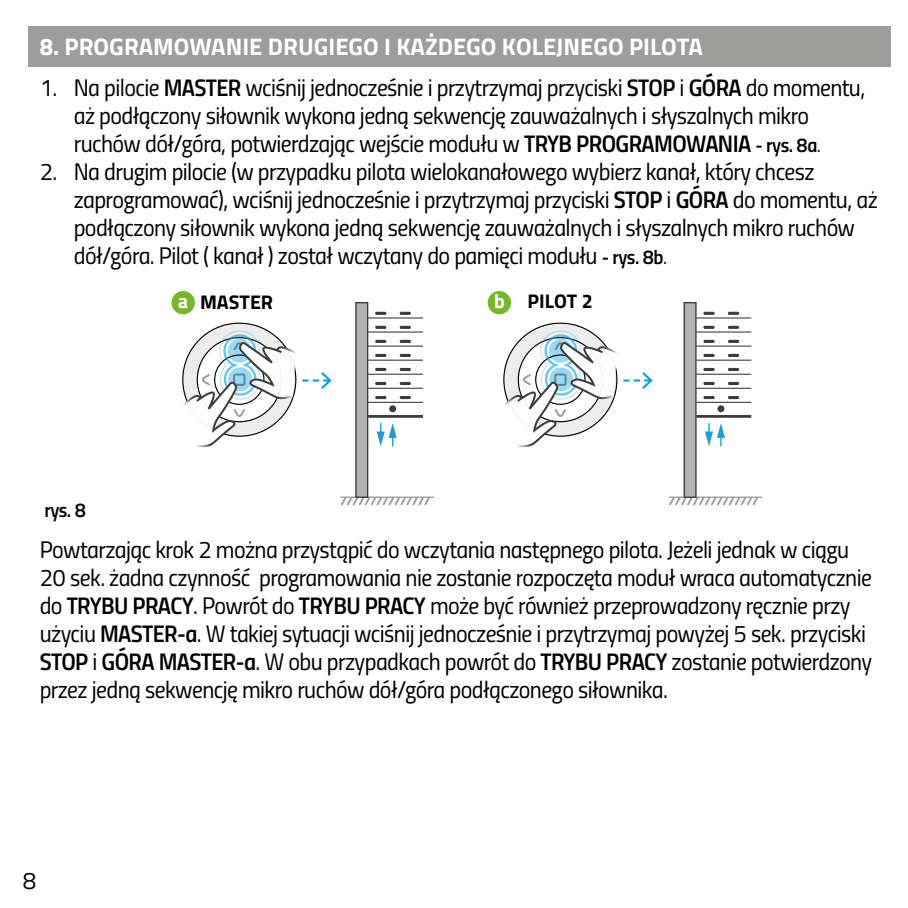
<style>
.page{position:relative;width:908px;height:908px;background:#fff}
.page>*{position:absolute;margin:0;border:0;box-sizing:border-box;transform-origin:0 0}
.t1{font:24px/28px "Titillium Regular Upright";letter-spacing:-.025em;color:#000}
.t2{font:700 24px "Titillium";color:#fff}
.t3{font:20px "Titillium Semibold Upright";color:#000}
.t4{font:700 19.6px "Titillium";color:#000}
.s1{font-family:"Titillium Semibold Upright"}
.s2{font-family:"Titillium Semibold Upright";font-size:20px}
.s3{font-size:20px}
.s4{color:#fff}
</style>
<div class="page">
<div style="left:28px;top:26px;width:862px;height:41px;background:#9d9d9c"></div>
<svg style="left:182px;top:330px;width:149px;height:117px"></svg>
<svg style="left:503px;top:330px;width:149px;height:117px"></svg>
<div style="left:171px;top:291px;width:24px;height:23px;background:#76b82a;border-radius:50%"></div>
<div style="left:487px;top:291px;width:24px;height:23px;background:#76b82a;border-radius:50%"></div>
<hr style="left:340px;top:496px;width:93px;height:1px;background:#9d9d9c">
<svg style="left:340px;top:494px;width:91px;height:12px"></svg>
<svg style="left:399px;top:311px;width:11px;height:4px"></svg>
<svg style="left:375px;top:311px;width:11px;height:4px"></svg>
<svg style="left:399px;top:325px;width:11px;height:4px"></svg>
<svg style="left:375px;top:325px;width:11px;height:4px"></svg>
<svg style="left:375px;top:340px;width:11px;height:3px"></svg>
<svg style="left:399px;top:340px;width:12px;height:3px"></svg>
<svg style="left:399px;top:354px;width:11px;height:3px"></svg>
<svg style="left:375px;top:354px;width:11px;height:3px"></svg>
<svg style="left:399px;top:368px;width:11px;height:3px"></svg>
<svg style="left:375px;top:368px;width:11px;height:3px"></svg>
<svg style="left:399px;top:382px;width:11px;height:3px"></svg>
<svg style="left:375px;top:382px;width:11px;height:3px"></svg>
<svg style="left:399px;top:396px;width:11px;height:3px"></svg>
<svg style="left:375px;top:396px;width:11px;height:3px"></svg>
<div style="left:389px;top:405px;width:7px;height:7px;background:#3c3c3b;border-radius:50%"></div>
<div style="left:356px;top:302px;width:11px;height:195px;background:#b3b2b2"></div>
<div style="left:355px;top:302px;width:13px;height:195px;border:1px solid #3c3c3b"></div>
<hr style="left:368px;top:317px;width:55px;height:1px;background:#3c3c3b">
<hr style="left:368px;top:331px;width:55px;height:1px;background:#3c3c3b">
<hr style="left:368px;top:345px;width:55px;height:1px;background:#3c3c3b">
<hr style="left:368px;top:359px;width:55px;height:1px;background:#3c3c3b">
<hr style="left:368px;top:373px;width:55px;height:2px;background:#3c3c3b">
<hr style="left:368px;top:387px;width:55px;height:2px;background:#3c3c3b">
<hr style="left:368px;top:401px;width:55px;height:2px;background:#3c3c3b">
<hr style="left:368px;top:415px;width:55px;height:2px;background:#3c3c3b">
<svg style="left:376px;top:423px;width:20px;height:23px"></svg>
<hr style="left:668px;top:496px;width:93px;height:1px;background:#9d9d9c">
<svg style="left:668px;top:494px;width:91px;height:12px"></svg>
<svg style="left:727px;top:311px;width:11px;height:4px"></svg>
<svg style="left:703px;top:311px;width:11px;height:4px"></svg>
<svg style="left:727px;top:325px;width:11px;height:4px"></svg>
<svg style="left:703px;top:325px;width:11px;height:4px"></svg>
<svg style="left:703px;top:340px;width:11px;height:3px"></svg>
<svg style="left:728px;top:340px;width:10px;height:3px"></svg>
<svg style="left:728px;top:354px;width:10px;height:3px"></svg>
<svg style="left:703px;top:354px;width:11px;height:3px"></svg>
<svg style="left:728px;top:368px;width:10px;height:3px"></svg>
<svg style="left:703px;top:368px;width:11px;height:3px"></svg>
<svg style="left:728px;top:382px;width:10px;height:3px"></svg>
<svg style="left:703px;top:382px;width:11px;height:3px"></svg>
<svg style="left:728px;top:396px;width:10px;height:3px"></svg>
<svg style="left:703px;top:396px;width:11px;height:3px"></svg>
<div style="left:717px;top:405px;width:7px;height:7px;background:#3c3c3b;border-radius:50%"></div>
<div style="left:684px;top:302px;width:11px;height:195px;background:#b3b2b2"></div>
<div style="left:683px;top:302px;width:13px;height:195px;border:1px solid #3c3c3b"></div>
<hr style="left:696px;top:317px;width:55px;height:1px;background:#3c3c3b">
<hr style="left:696px;top:331px;width:55px;height:1px;background:#3c3c3b">
<hr style="left:696px;top:345px;width:55px;height:1px;background:#3c3c3b">
<hr style="left:696px;top:359px;width:55px;height:1px;background:#3c3c3b">
<hr style="left:696px;top:373px;width:55px;height:2px;background:#3c3c3b">
<hr style="left:696px;top:387px;width:55px;height:2px;background:#3c3c3b">
<hr style="left:696px;top:401px;width:55px;height:2px;background:#3c3c3b">
<hr style="left:696px;top:415px;width:55px;height:2px;background:#3c3c3b">
<svg style="left:705px;top:423px;width:19px;height:23px"></svg>
<p class="t2" style="left:40px;top:29px;width:664px">8. PROGRAMOWANIE DRUGIEGO I KAŻDEGO KOLEJNEGO PILOTA</p>
<p class="t1" style="left:74px;top:72px;width:792px;text-indent:-34px">1. Na pilocie <span class="s1">MASTER</span> wciśnij jednocześnie i przytrzymaj przyciski <span class="s1">STOP</span> i <span class="s1">GÓRA</span> do momentu, aż podłączony siłownik wykona jedną sekwencję zauważalnych i słyszalnych mikro ruchów dół/góra, potwierdzając wejście modułu w <span class="s1">TRYB PROGRAMOWANIA</span> <span class="s2">- rys. 8a</span><span class="s3">.</span></p>
<p class="t1" style="left:74px;top:156px;width:805px;text-indent:-34px">2. Na drugim pilocie (w przypadku pilota wielokanałowego wybierz kanał, który chcesz zaprogramować), wciśnij jednocześnie i przytrzymaj przyciski <span class="s1">STOP</span> i <span class="s1">GÓRA</span> do momentu, aż podłączony siłownik wykona jedną sekwencję zauważalnych i słyszalnych mikro ruchów dół/góra. Pilot ( kanał ) został wczytany do pamięci modułu <span class="s2">- rys. 8b</span><span class="s3">.</span></p>
<p class="t3" style="left:44px;top:494px;width:43px">rys. 8</p>
<p class="t4" style="left:178px;top:287px;width:97px"><span class="s4">a</span> MASTER</p>
<p class="t4" style="left:494px;top:286px;width:100px"><span class="s4">b</span> PILOT 2</p>
<p class="t1" style="left:40px;top:534px;width:833px">Powtarzając krok 2 można przystąpić do wczytania następnego pilota. Jeżeli jednak w ciągu 20 sek. żadna czynność programowania nie zostanie rozpoczęta moduł wraca automatycznie do <span class="s1">TRYBU PRACY</span>. Powrót do <span class="s1">TRYBU PRACY</span> może być również przeprowadzony ręcznie przy użyciu <span class="s1">MASTER-a</span>. W takiej sytuacji wciśnij jednocześnie i przytrzymaj powyżej 5 sek. przyciski <span class="s1">STOP</span> i <span class="s1">GÓRA MASTER-a</span>. W obu przypadkach powrót do <span class="s1">TRYBU PRACY</span> zostanie potwierdzony przez jedną sekwencję mikro ruchów dół/góra podłączonego siłownika.</p>
<p class="t1" style="left:23px;top:865px;width:15px">8</p>
</div>
